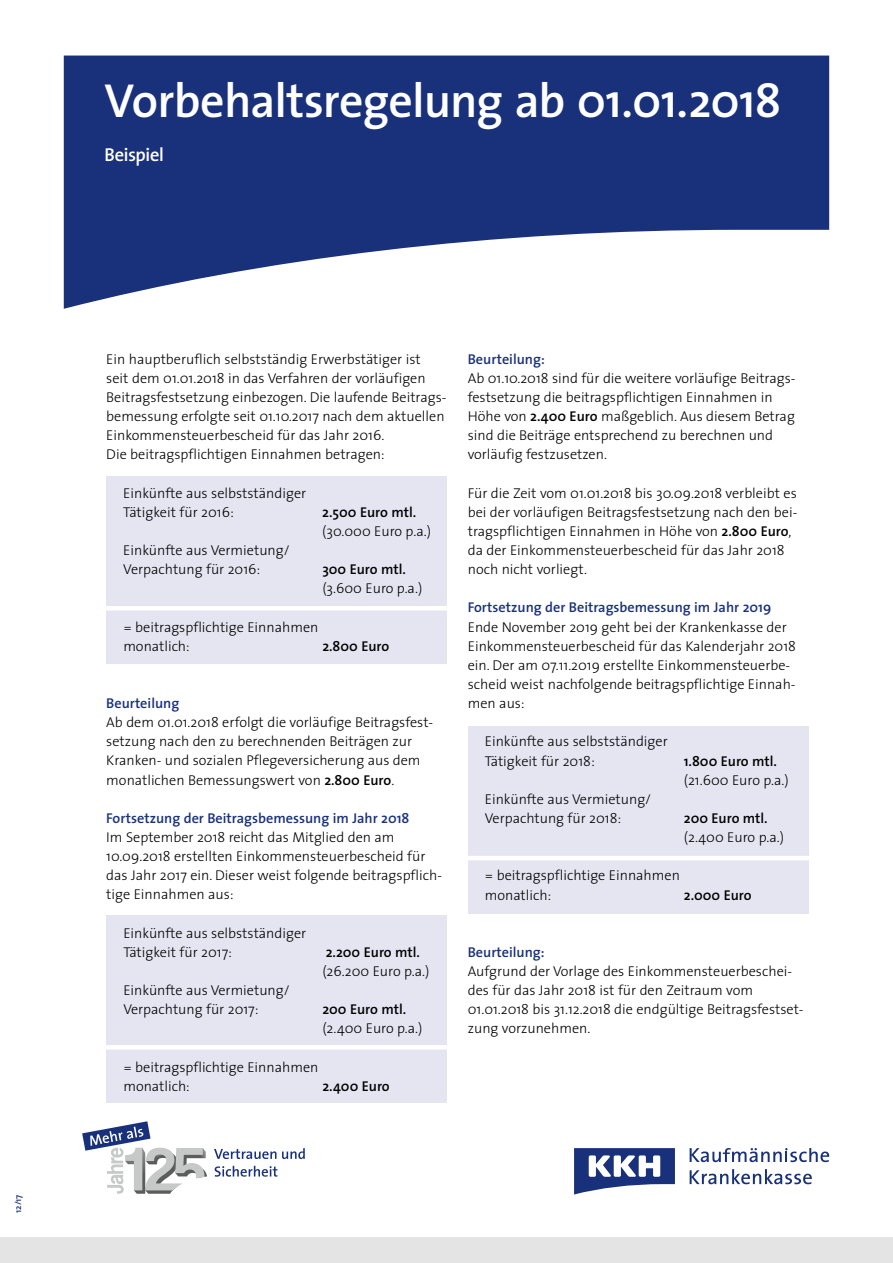
<style>
.page{position:relative;width:893px;height:1263px;background:#fff}
.page>*{position:absolute;margin:0;border:0;box-sizing:border-box;transform-origin:0 0}
.t1{font:600 48px "The Sans";letter-spacing:-.015em;color:#fff}
.t2{font:600 18.75px "Thesis Sans";letter-spacing:-.015em;color:#fff}
.t3{font:300 14.25px/19.2px "The Sans";color:#000}
.t4{font:600 14.25px "The Sans";color:#19317b}
.t5{font:600 14.25px "The Sans";color:#000}
.t6{font:600 9px "The Sans";color:#19317b}
.s1{font-weight:600}
</style>
<div class="page">
<div style="left:469px;top:726px;width:340px;height:187px;background:#e5e5f2"></div>
<hr style="left:445px;top:856px;width:374px;height:4px;background:#fff">
<div style="left:106px;top:915px;width:340px;height:187px;background:#e5e5f2"></div>
<div style="left:106px;top:476px;width:340px;height:187px;background:#e5e5f2"></div>
<svg style="left:64px;top:56px;width:765px;height:253px;fill:#19317b"></svg>
<div style="left:0;top:1237px;width:893px;height:26px;background:#e4e4e4"></div>
<svg style="left:574px;top:1148px;width:101px;height:46px"></svg>
<svg style="left:690px;top:1169px;width:122px;height:15px"></svg>
<svg style="left:690px;top:1148px;width:139px;height:14px"></svg>
<svg style="left:215px;top:1166px;width:62px;height:11px"></svg>
<svg style="left:214px;top:1148px;width:91px;height:11px"></svg>
<svg style="left:82px;top:1121px;width:125px;height:73px"></svg>
<hr style="left:83px;top:606px;width:373px;height:4px;background:#fff">
<hr style="left:83px;top:1045px;width:373px;height:4px;background:#fff">
<p class="t6" style="left:11px;top:1213px;width:20px;rotate:-90deg">12/17</p>
<h1 class="t1" style="left:105px;top:61px;width:678px">Vorbehaltsregelung ab 01.01.2018</h1>
<h2 class="t2" style="left:105px;top:144px;width:61px">Beispiel</h2>
<p class="t3" style="left:106px;top:349px;width:342px">Ein hauptberuflich selbstständig Erwerbstätiger ist seit dem 01.01.2018 in das Verfahren der vorläufigen Beitragsfestsetzung einbezogen. Die laufende Beitrags&shy;bemessung erfolgte seit 01.10.2017 nach dem aktuellen Einkommensteuerbescheid für das Jahr 2016.<br>Die beitragspflichtigen Einnahmen betragen:</p>
<p class="t3" style="left:123px;top:483px;width:184px">Einkünfte aus selbstständiger<br>Tätigkeit für 2016:</p>
<p class="t5" style="left:322px;top:500px;width:95px">2.500 Euro mtl.</p>
<p class="t3" style="left:322px;top:521px;width:110px">(30.000 Euro p.a.)</p>
<p class="t3" style="left:123px;top:540px;width:168px">Einkünfte aus Vermietung/<br>Verpachtung für 2016:</p>
<p class="t5" style="left:322px;top:557px;width:85px">300 Euro mtl.</p>
<p class="t3" style="left:322px;top:578px;width:101px">(3.600 Euro p.a.)</p>
<p class="t3" style="left:123px;top:617px;width:197px">= beitragspflichtige Einnahmen monatlich:</p>
<p class="t5" style="left:322px;top:634px;width:68px">2.800 Euro</p>
<p class="t4" style="left:106px;top:691px;width:75px">Beurteilung</p>
<p class="t3" style="left:106px;top:712px;width:328px">Ab dem 01.01.2018 erfolgt die vorläufige Beitragsfest&shy;setzung nach den zu berechnenden Beiträgen zur Kranken- und sozialen Pflegeversicherung aus dem monatlichen Bemessungswert von <span class="s1">2.800 Euro</span>.</p>
<p class="t4" style="left:106px;top:806px;width:305px">Fortsetzung der Beitragsbemessung im Jahr 2018</p>
<p class="t3" style="left:106px;top:827px;width:337px">Im September 2018 reicht das Mitglied den am 10.09.2018 erstellten Einkommensteuerbescheid für das Jahr 2017 ein. Dieser weist folgende beitragspflich&shy;tige Einnahmen aus:</p>
<p class="t3" style="left:123px;top:923px;width:184px">Einkünfte aus selbstständiger<br>Tätigkeit für 2017:</p>
<p class="t5" style="left:326px;top:940px;width:96px">2.200 Euro mtl.</p>
<p class="t3" style="left:322px;top:961px;width:109px">(26.200 Euro p.a.)</p>
<p class="t3" style="left:123px;top:980px;width:168px">Einkünfte aus Vermietung/<br>Verpachtung für 2017:</p>
<p class="t5" style="left:322px;top:997px;width:85px">200 Euro mtl.</p>
<p class="t3" style="left:322px;top:1018px;width:102px">(2.400 Euro p.a.)</p>
<p class="t3" style="left:123px;top:1057px;width:197px">= beitragspflichtige Einnahmen monatlich:</p>
<p class="t5" style="left:322px;top:1074px;width:69px">2.400 Euro</p>
<p class="t4" style="left:468px;top:347px;width:79px">Beurteilung:</p>
<p class="t3" style="left:468px;top:368px;width:329px">Ab 01.10.2018 sind für die weitere vorläufige Beitrags&shy;festsetzung die beitragspflichtigen Einnahmen in Höhe von <span class="s1">2.400 Euro</span> maßgeblich. Aus diesem Betrag sind die Beiträge entsprechend zu berechnen und vorläufig festzusetzen.</p>
<p class="t3" style="left:468px;top:483px;width:331px">Für die Zeit vom 01.01.2018 bis 30.09.2018 verbleibt es bei der vorläufigen Beitragsfestsetzung nach den bei&shy;tragspflichtigen Einnahmen in Höhe von <span class="s1">2.800 Euro</span>, da der Einkommensteuerbescheid für das Jahr 2018 noch nicht vorliegt.</p>
<p class="t4" style="left:468px;top:596px;width:305px">Fortsetzung der Beitragsbemessung im Jahr 2019</p>
<p class="t3" style="left:468px;top:617px;width:330px">Ende November 2019 geht bei der Krankenkasse der Einkommensteuerbescheid für das Kalenderjahr 2018 ein. Der am 07.11.2019 erstellte Einkommensteuerbe&shy;scheid weist nachfolgende beitragspflichtige Einnah&shy;men aus:</p>
<p class="t3" style="left:485px;top:731px;width:184px">Einkünfte aus selbstständiger<br>Tätigkeit für 2018:</p>
<p class="t5" style="left:684px;top:749px;width:95px">1.800 Euro mtl.</p>
<p class="t3" style="left:684px;top:770px;width:107px">(21.600 Euro p.a.)</p>
<p class="t3" style="left:485px;top:789px;width:168px">Einkünfte aus Vermietung/<br>Verpachtung für 2018:</p>
<p class="t5" style="left:684px;top:806px;width:85px">200 Euro mtl.</p>
<p class="t3" style="left:684px;top:827px;width:102px">(2.400 Euro p.a.)</p>
<p class="t3" style="left:485px;top:865px;width:197px">= beitragspflichtige Einnahmen monatlich:</p>
<p class="t5" style="left:684px;top:883px;width:69px">2.000 Euro</p>
<p class="t4" style="left:468px;top:940px;width:78px">Beurteilung:</p>
<p class="t3" style="left:468px;top:961px;width:337px">Aufgrund der Vorlage des Einkommensteuerbeschei&shy;des für das Jahr 2018 ist für den Zeitraum vom 01.01.2018 bis 31.12.2018 die endgültige Beitragsfestset&shy;zung vorzunehmen.</p>
</div>
